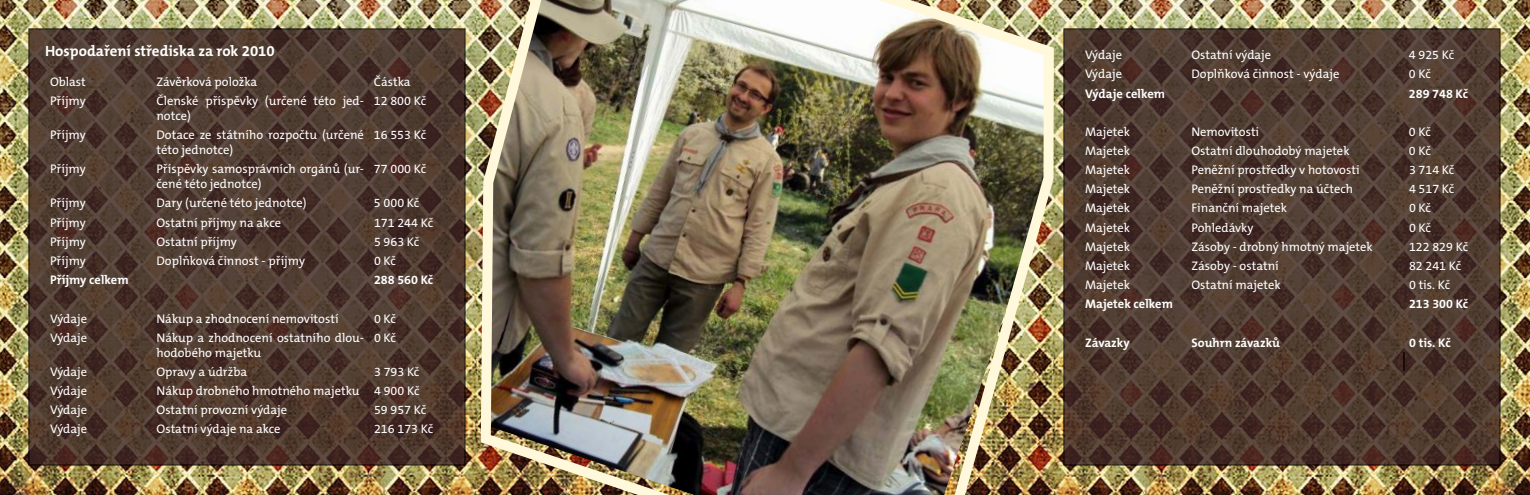
<style>
.page{position:relative;width:1530px;height:495px;background:#fff}
.page>*{position:absolute;margin:0;border:0;box-sizing:border-box;transform-origin:0 0}
.t1{font:700 15px "The Mix CE B7";color:#fff}
.t2{font:12.5px/15px "The Mix CE B5 Plain";color:#fff}
.t3{font:700 12.5px "The Mix CE B7";color:#fff}
</style>
<div class="page">
<img style="left:0;top:0;width:1530px;height:495px">
<svg style="left:30px;top:30px;width:434px;height:434px;background:#4e392f"></svg>
<svg style="left:1065px;top:30px;width:434px;height:434px;background:#4e392f"></svg>
<svg style="left:1403px;top:352px;width:2px;height:19px"></svg>
<img style="left:476px;top:0;width:583px;height:495px">
<p class="t1" style="left:45px;top:43px;width:231px">Hospodaření střediska za rok 2010</p>
<p class="t2" style="left:50px;top:75px;width:37px">Oblast</p>
<p class="t2" style="left:156px;top:75px;width:102px">Závěrková položka</p>
<p class="t2" style="left:374px;top:75px;width:38px">Částka</p>
<p class="t2" style="left:50px;top:94px;width:37px">Příjmy</p>
<p class="t2" style="left:156px;top:94px;width:209px">Členské příspěvky (určené této jed&shy;notce)</p>
<p class="t2" style="left:374px;top:94px;width:54px">12 800 Kč</p>
<p class="t2" style="left:50px;top:128px;width:37px">Příjmy</p>
<p class="t2" style="left:156px;top:128px;width:209px">Dotace ze státního rozpočtu (určené této jednotce)</p>
<p class="t2" style="left:374px;top:128px;width:54px">16 553 Kč</p>
<p class="t2" style="left:50px;top:162px;width:37px">Příjmy</p>
<p class="t2" style="left:156px;top:162px;width:209px">Příspěvky samosprávních orgánů (ur&shy;čené této jednotce)</p>
<p class="t2" style="left:374px;top:162px;width:54px">77 000 Kč</p>
<p class="t2" style="left:50px;top:196px;width:37px">Příjmy</p>
<p class="t2" style="left:156px;top:196px;width:152px">Dary (určené této jednotce)</p>
<p class="t2" style="left:374px;top:196px;width:47px">5 000 Kč</p>
<p class="t2" style="left:50px;top:216px;width:37px">Příjmy</p>
<p class="t2" style="left:156px;top:216px;width:126px">Ostatní příjmy na akce</p>
<p class="t2" style="left:374px;top:216px;width:61px">171 244 Kč</p>
<p class="t2" style="left:50px;top:235px;width:37px">Příjmy</p>
<p class="t2" style="left:156px;top:235px;width:82px">Ostatní příjmy</p>
<p class="t2" style="left:374px;top:235px;width:47px">5 963 Kč</p>
<p class="t2" style="left:50px;top:254px;width:37px">Příjmy</p>
<p class="t2" style="left:156px;top:254px;width:150px">Doplňková činnost - příjmy</p>
<p class="t2" style="left:374px;top:254px;width:24px">0 Kč</p>
<p class="t3" style="left:50px;top:273px;width:80px">Příjmy celkem</p>
<p class="t3" style="left:374px;top:273px;width:61px">288 560 Kč</p>
<p class="t2" style="left:50px;top:312px;width:39px">Výdaje</p>
<p class="t2" style="left:156px;top:312px;width:184px">Nákup a zhodnocení nemovitostí</p>
<p class="t2" style="left:374px;top:312px;width:24px">0 Kč</p>
<p class="t2" style="left:50px;top:331px;width:39px">Výdaje</p>
<p class="t2" style="left:156px;top:331px;width:209px">Nákup a zhodnocení ostatního dlou&shy;hodobého majetku</p>
<p class="t2" style="left:374px;top:331px;width:24px">0 Kč</p>
<p class="t2" style="left:50px;top:365px;width:39px">Výdaje</p>
<p class="t2" style="left:157px;top:365px;width:92px">Opravy a údržba</p>
<p class="t2" style="left:374px;top:365px;width:47px">3 793 Kč</p>
<p class="t2" style="left:50px;top:384px;width:39px">Výdaje</p>
<p class="t2" style="left:157px;top:384px;width:264px">Nákup drobného hmotného majetku 4 900 Kč</p>
<p class="t2" style="left:50px;top:403px;width:39px">Výdaje</p>
<p class="t2" style="left:157px;top:403px;width:132px">Ostatní provozní výdaje</p>
<p class="t2" style="left:374px;top:403px;width:54px">59 957 Kč</p>
<p class="t2" style="left:50px;top:422px;width:39px">Výdaje</p>
<p class="t2" style="left:157px;top:422px;width:126px">Ostatní výdaje na akce</p>
<p class="t2" style="left:374px;top:422px;width:61px">216 173 Kč</p>
<p class="t2" style="left:1085px;top:48px;width:39px">Výdaje</p>
<p class="t2" style="left:1191px;top:48px;width:81px">Ostatní výdaje</p>
<p class="t2" style="left:1409px;top:48px;width:47px">4 925 Kč</p>
<p class="t2" style="left:1085px;top:67px;width:39px">Výdaje</p>
<p class="t2" style="left:1191px;top:67px;width:149px">Doplňková činnost - výdaje</p>
<p class="t2" style="left:1409px;top:67px;width:24px">0 Kč</p>
<p class="t3" style="left:1085px;top:86px;width:81px">Výdaje celkem</p>
<p class="t3" style="left:1409px;top:86px;width:61px">289 748 Kč</p>
<p class="t2" style="left:1085px;top:125px;width:47px">Majetek</p>
<p class="t2" style="left:1191px;top:125px;width:69px">Nemovitosti</p>
<p class="t2" style="left:1409px;top:125px;width:24px">0 Kč</p>
<p class="t2" style="left:1085px;top:144px;width:47px">Majetek</p>
<p class="t2" style="left:1191px;top:144px;width:160px">Ostatní dlouhodobý majetek</p>
<p class="t2" style="left:1409px;top:144px;width:24px">0 Kč</p>
<p class="t2" style="left:1085px;top:163px;width:47px">Majetek</p>
<p class="t2" style="left:1191px;top:163px;width:170px">Peněžní prostředky v hotovosti</p>
<p class="t2" style="left:1409px;top:163px;width:47px">3 714 Kč</p>
<p class="t2" style="left:1085px;top:182px;width:47px">Majetek</p>
<p class="t2" style="left:1191px;top:182px;width:163px">Peněžní prostředky na účtech</p>
<p class="t2" style="left:1409px;top:182px;width:47px">4 517 Kč</p>
<p class="t2" style="left:1085px;top:201px;width:47px">Majetek</p>
<p class="t2" style="left:1191px;top:201px;width:97px">Finanční majetek</p>
<p class="t2" style="left:1409px;top:201px;width:24px">0 Kč</p>
<p class="t2" style="left:1085px;top:221px;width:47px">Majetek</p>
<p class="t2" style="left:1191px;top:221px;width:63px">Pohledávky</p>
<p class="t2" style="left:1409px;top:221px;width:24px">0 Kč</p>
<p class="t2" style="left:1085px;top:240px;width:47px">Majetek</p>
<p class="t2" style="left:1191px;top:240px;width:183px">Zásoby - drobný hmotný majetek</p>
<p class="t2" style="left:1409px;top:240px;width:61px">122 829 Kč</p>
<p class="t2" style="left:1085px;top:259px;width:47px">Majetek</p>
<p class="t2" style="left:1191px;top:259px;width:89px">Zásoby - ostatní</p>
<p class="t2" style="left:1409px;top:259px;width:54px">82 241 Kč</p>
<p class="t2" style="left:1085px;top:278px;width:47px">Majetek</p>
<p class="t2" style="left:1192px;top:278px;width:91px">Ostatní majetek</p>
<p class="t2" style="left:1409px;top:278px;width:43px">0 tis. Kč</p>
<p class="t3" style="left:1085px;top:297px;width:89px">Majetek celkem</p>
<p class="t3" style="left:1409px;top:297px;width:61px">213 300 Kč</p>
<p class="t3" style="left:1085px;top:336px;width:46px">Závazky</p>
<p class="t3" style="left:1192px;top:336px;width:90px">Souhrn závazků</p>
<p class="t3" style="left:1409px;top:336px;width:43px">0 tis. Kč</p>
</div>
